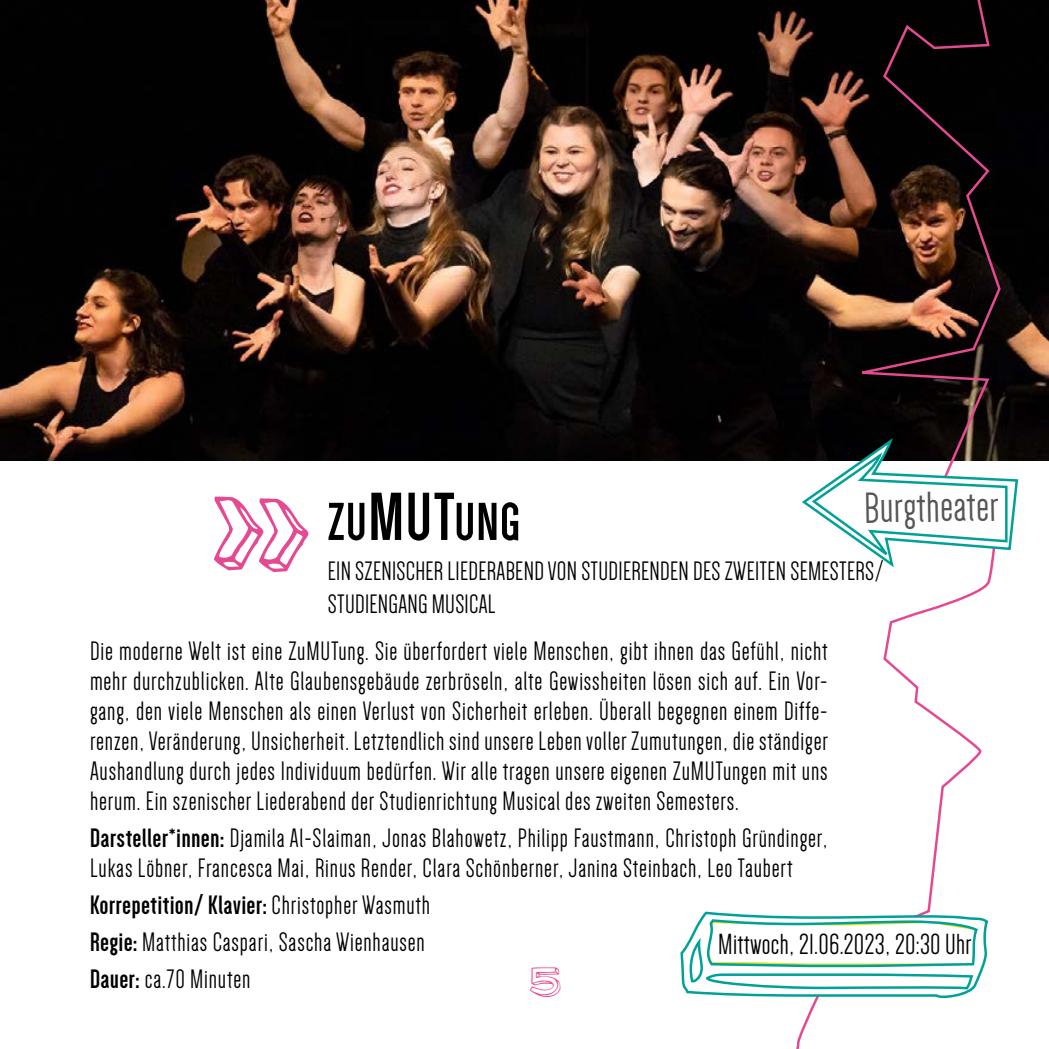
<style>
.page{position:relative;width:1049px;height:1049px;background:#fff}
.page>*{position:absolute;margin:0;border:0;box-sizing:border-box;transform-origin:0 0}
.t1{font:180px "Neo Retro Draw";color:#e54991}
.t2{font:700 55px "Dense";color:#000}
.t3{font:45px "Dense";color:#565655}
.t4{font:45px "Neo Retro Draw";color:#e54991}
.t5{font:30px "Dense";letter-spacing:.01em;color:#000}
.t6{font:27.5px/30px "Dense";letter-spacing:.03em;color:#000}
.t7{font:27.5px/33px "Dense";letter-spacing:.01em;color:#000}
.s1{font-size:70px}
.s2{font-weight:700}
</style>
<div class="page">
<img style="left:0;top:0;width:787px;height:461px">
<svg style="left:787px;top:0;width:262px;height:1049px"></svg>
<svg style="left:800px;top:435px;width:219px;height:135px"></svg>
<svg style="left:680px;top:910px;width:310px;height:89px"></svg>
<h1 class="t1" style="left:206px;top:429px;width:111px">»</h1>
<h3 class="t3" style="left:864px;top:486px;width:136px;rotate:-1deg">Burgtheater</h3>
<h2 class="t2" style="left:328px;top:495px;width:193px">ZU<span class="s1">MUT</span>UNG</h2>
<p class="t7" style="left:328px;top:555px;width:557px">EIN SZENISCHER LIEDERABEND VON STUDIERENDEN DES ZWEITEN SEMESTERS/<br>STUDIENGANG MUSICAL</p>
<p class="t6" style="left:90px;top:636px;width:739px;text-align:justify">Die moderne Welt ist eine ZuMUTung. Sie überfordert viele Menschen, gibt ihnen das Gefühl, nicht mehr durchzublicken. Alte Glaubensgebäude zerbröseln, alte Gewissheiten lösen sich auf. Ein Vor&shy;gang, den viele Menschen als einen Verlust von Sicherheit erleben. Überall begegnen einem Diffe&shy;renzen, Veränderung, Unsicherheit. Letztendlich sind unsere Leben voller Zumutungen, die ständiger Aushandlung durch jedes Individuum bedürfen. Wir alle tragen unsere eigenen ZuMUTungen mit uns herum. Ein szenischer Liederabend der Studienrichtung Musical des zweiten Semesters.</p>
<p class="t6" style="left:90px;top:823px;width:739px"><span class="s2">Darsteller*innen:</span> Djamila Al-Slaiman, Jonas Blahowetz, Philipp Faustmann, Christoph Gründinger,<br>Lukas Löbner, Francesca Mai, Rinus Render, Clara Schönberner, Janina Steinbach, Leo Taubert</p>
<p class="t6" style="left:90px;top:886px;width:342px;line-height:37px"><span class="s2">Korrepetition/ Klavier:</span> Christopher Wasmuth<br><span class="s2">Regie:</span> Matthias Caspari, Sascha Wienhausen<br><span class="s2">Dauer:</span> ca.70 Minuten</p>
<p class="t5" style="left:718px;top:930px;width:255px">Mittwoch, 21.06.2023, 20:30 Uhr</p>
<h3 class="t4" style="left:528px;top:957px;width:37px">5</h3>
</div>
